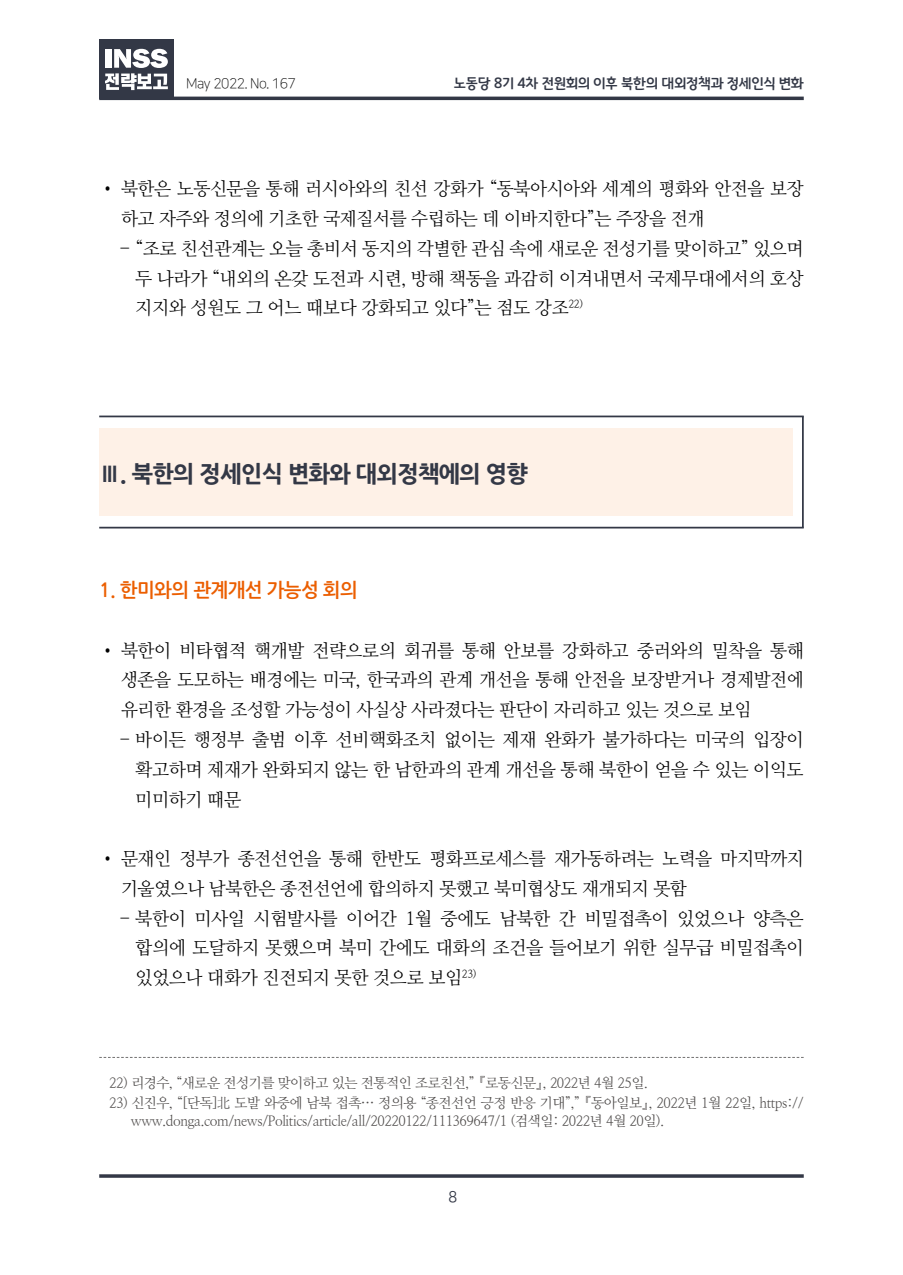
<style>
.page{position:relative;width:903px;height:1275px;background:#fff}
.page>*{position:absolute;margin:0;border:0;box-sizing:border-box;transform-origin:0 0}
.t1{font:700 22.75px "Nanum Gothic OTF Extra";letter-spacing:-.03em;color:#333846}
.t2{font:19.25px "Nanum Gothic OTF Bold";letter-spacing:-.03em;color:#eb5e00}
.t3{font:18.38px/29.8px "Nanum Myeongjo OTF";letter-spacing:-.02em;color:#000;text-align:justify}
.t4{font:15.75px "Nanum Square OTFR";color:#333846}
.t5{font:14.88px "Gyeonggi Title M";letter-spacing:-.02em;color:#333846}
.t6{font:14px/18.4px "Nanum Myeongjo OTF";letter-spacing:-.03em;color:#4c4948}
.t7{font:14px "Nanum Square OTFL";letter-spacing:-.03em;color:#000}
.s1{font-family:"Sim Sun"}
</style>
<div class="page">
<div style="left:99px;top:40px;width:75px;height:59px;background:#333846"></div>
<svg style="left:105px;top:49px;width:63px;height:41px"></svg>
<hr style="left:99px;top:97px;width:705px;height:3px;background:#333846">
<svg style="left:99px;top:1174px;width:705px;height:4px;background:#4c505c"></svg>
<div style="left:99px;top:428px;width:693px;height:88px;background:#fef1e7"></div>
<hr style="left:99px;top:527px;width:705px;height:1px;background:#333846">
<hr style="left:99px;top:416px;width:705px;height:1px;background:#333846">
<hr style="left:802px;top:416px;width:2px;height:112px;background:#333846">
<svg style="left:99px;top:1057px;width:705px;height:1px"></svg>
<p class="t7" style="left:186px;top:76px;width:111px">May 2022. No. 167</p>
<p class="t5" style="left:454px;top:74px;width:351px">노동당 8기 4차 전원회의 이후 북한의 대외정책과 정세인식 변화</p>
<p class="t3" style="left:121px;top:174px;width:684px;text-indent:-22px">• 북한은 노동신문을 통해 러시아와의 친선 강화가 “동북아시아와 세계의 평화와 안전을 보장 하고 자주와 정의에 기초한 국제질서를 수립하는 데 이바지한다”는 주장을 전개</p>
<p class="t3" style="left:135px;top:234px;width:670px;text-indent:-16px">- “조로 친선관계는 오늘 총비서 동지의 각별한 관심 속에 새로운 전성기를 맞이하고” 있으며 두 나라가 “내외의 온갖 도전과 시련, 방해 책동을 과감히 이겨내면서 국제무대에서의 호상 지지와 성원도 그 어느 때보다 강화되고 있다”는 점도 강조<sup>22)</sup></p>
<p class="t1" style="left:99px;top:462px;width:430px">Ⅲ. 북한의 정세인식 변화와 대외정책에의 영향</p>
<p class="t2" style="left:99px;top:581px;width:260px">1. 한미와의 관계개선 가능성 회의</p>
<p class="t3" style="left:121px;top:635px;width:684px;text-indent:-22px">• 북한이 비타협적 핵개발 전략으로의 회귀를 통해 안보를 강화하고 중러와의 밀착을 통해 생존을 도모하는 배경에는 미국, 한국과의 관계 개선을 통해 안전을 보장받거나 경제발전에 유리한 환경을 조성할 가능성이 사실상 사라졌다는 판단이 자리하고 있는 것으로 보임</p>
<p class="t3" style="left:135px;top:725px;width:670px;text-indent:-16px">- 바이든 행정부 출범 이후 선비핵화조치 없이는 제재 완화가 불가하다는 미국의 입장이 확고하며 제재가 완화되지 않는 한 남한과의 관계 개선을 통해 북한이 얻을 수 있는 이익도 미미하기 때문</p>
<p class="t3" style="left:121px;top:844px;width:684px;text-indent:-22px">• 문재인 정부가 종전선언을 통해 한반도 평화프로세스를 재가동하려는 노력을 마지막까지 기울였으나 남북한은 종전선언에 합의하지 못했고 북미협상도 재개되지 못함</p>
<p class="t3" style="left:135px;top:903px;width:670px;text-indent:-16px">- 북한이 미사일 시험발사를 이어간 1월 중에도 남북한 간 비밀접촉이 있었으나 양측은 합의에 도달하지 못했으며 북미 간에도 대화의 조건을 들어보기 위한 실무급 비밀접촉이 있었으나 대화가 진전되지 못한 것으로 보임<sup>23)</sup></p>
<p class="t6" style="left:109px;top:1074px;width:540px">22) 리경수, “새로운 전성기를 맞이하고 있는 전통적인 조로친선,” 『로동신문』, 2022년 4월 25일.</p>
<p class="t6" style="left:131px;top:1094px;width:674px;text-indent:-22px">23) 신진우, “[단독]<span class="s1">北</span> 도발 와중에 남북 접촉… 정의용 “종전선언 긍정 반응 기대”,” 『동아일보』, 2022년 1월 22일, https:// www.donga.com/news/Politics/article/all/20220122/111369647/1 (검색일: 2022년 4월 20일).</p>
<p class="t4" style="left:448px;top:1189px;width:11px">8</p>
</div>
